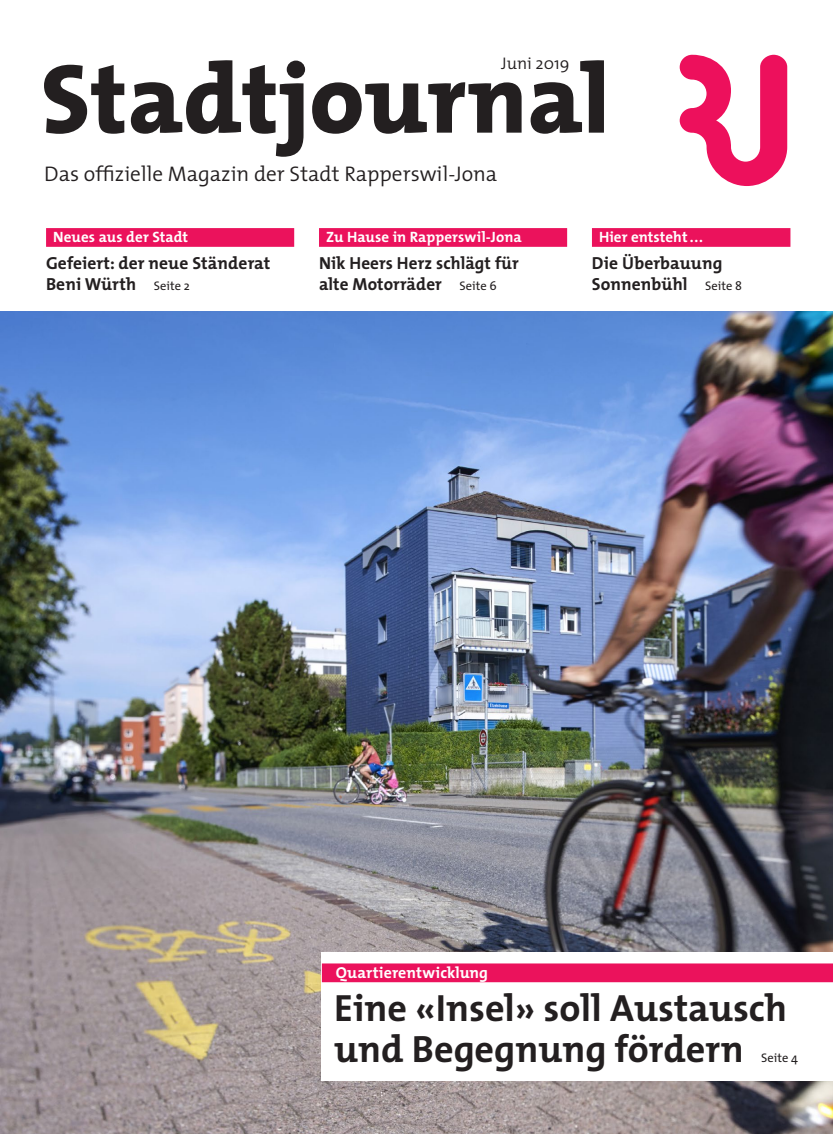
<style>
.page{position:relative;width:833px;height:1134px;background:#fff}
.page>*{position:absolute;margin:0;border:0;box-sizing:border-box;transform-origin:0 0}
.t1{font:800 98.88px "The Mix";color:#231f20}
.t2{font:700 38.12px/41.2px "The Mix";color:#231f20}
.t3{font:300 21.25px "The Mix";color:#231f20}
.t4{font:700 17.5px/21.2px "The Mix";letter-spacing:.005em;color:#231f20}
.t5{font:300 16.88px "The Mix";color:#231f20}
.t6{font:700 15.88px "The Mix";letter-spacing:.005em;color:#fff}
.t7{font:700 15px "The Mix";letter-spacing:.005em;color:#fff}
.t8{font:12.5px "The Mix";color:#231f20}
.s1{font-weight:400;font-size:12.5px}
</style>
<div class="page">
<img style="left:0;top:312px;width:833px;height:822px">
<div style="left:46px;top:228px;width:248px;height:19px;background:#eb125c"></div>
<svg style="left:679px;top:55px;width:108px;height:131px"></svg>
<div style="left:592px;top:228px;width:198px;height:19px;background:#eb125c"></div>
<div style="left:319px;top:228px;width:248px;height:19px;background:#eb125c"></div>
<div style="left:322px;top:952px;width:511px;height:129px;background:#fff"></div>
<div style="left:322px;top:963px;width:511px;height:19px;background:#eb125c"></div>
<p class="t5" style="left:501px;top:50px;width:70px">Juni 2019</p>
<h1 class="t1" style="left:41px;top:16px;width:570px">Stadtjournal</h1>
<p class="t3" style="left:44px;top:156px;width:454px">Das offizielle Magazin der Stadt Rapperswil-Jona</p>
<p class="t7" style="left:53px;top:225px;width:136px">Neues aus der Stadt</p>
<p class="t4" style="left:46px;top:252px;width:226px">Gefeiert: der neue Ständerat<br>Beni Würth <span class="s1">Seite 2</span></p>
<p class="t7" style="left:326px;top:225px;width:197px">Zu Hause in Rapperswil-Jona</p>
<p class="t4" style="left:319px;top:252px;width:201px">Nik Heers Herz schlägt für alte Motorräder <span class="s1">Seite 6</span></p>
<p class="t7" style="left:599px;top:225px;width:105px">Hier entsteht...</p>
<p class="t4" style="left:592px;top:252px;width:151px">Die Überbauung<br>Sonnenbühl <span class="s1">Seite 8</span></p>
<p class="t6" style="left:336px;top:959px;width:154px">Quartierentwicklung</p>
<h2 class="t2" style="left:334px;top:986px;width:454px">Eine «Insel» soll Austausch und Begegnung fördern</h2>
<p class="t8" style="left:761px;top:1048px;width:38px">Seite 4</p>
</div>
